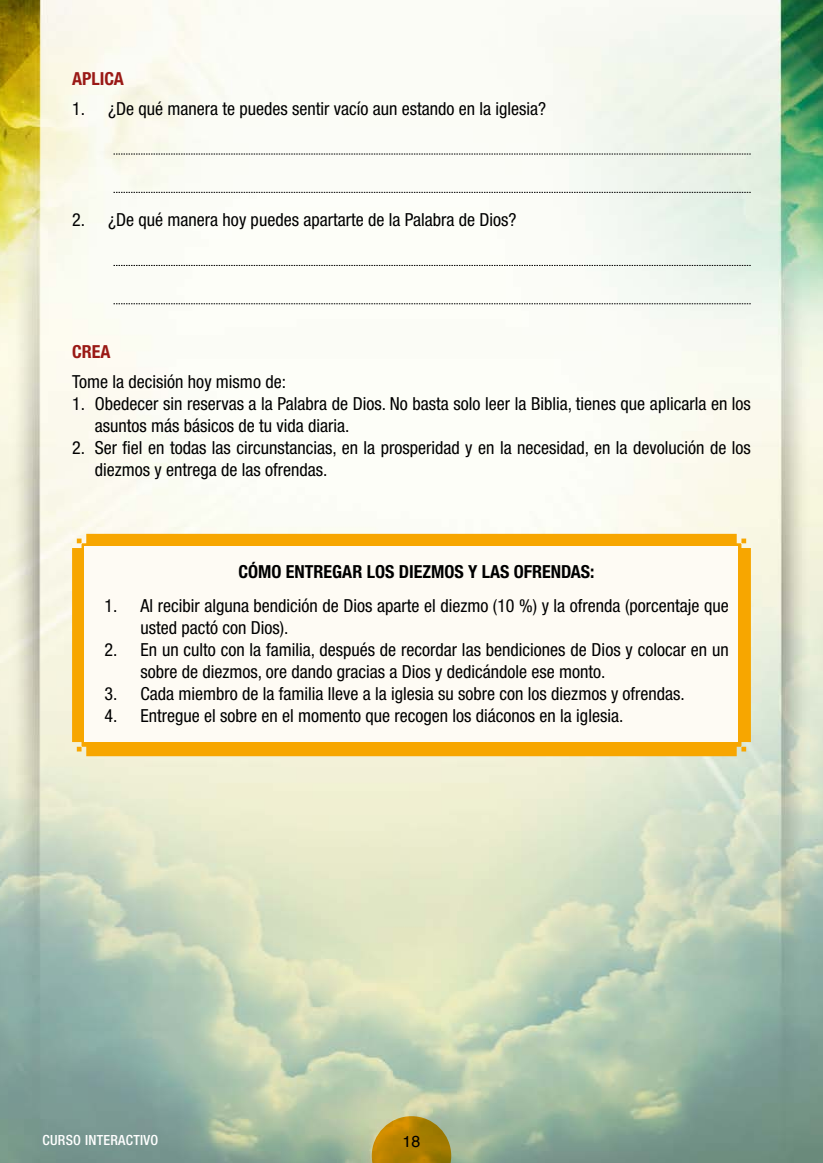
<style>
.page{position:relative;width:823px;height:1163px;background:#fff}
.page>*{position:absolute;margin:0;border:0;box-sizing:border-box;transform-origin:0 0}
.t1{font:condensed 18px/22px "Helvetica Neue LT Std";color:#000}
.t2{font:700 condensed 18px "Helvetica Neue LT Std";color:#000}
.t3{font:700 condensed 18px "Helvetica Neue LT Std";color:#9a1915}
.t4{font:16px "Helvetica";color:#000}
.t5{font:500 condensed 14px "Helvetica Neue LT Std";letter-spacing:.02em;color:#fff}
</style>
<div class="page">
<img style="left:0;top:0;width:822px;height:1162px">
<svg style="left:72px;top:533px;width:678px;height:223px;background:#f7ac12"></svg>
<div style="left:84px;top:546px;width:654px;height:195px;background:#fefbf4"></div>
<svg style="left:113px;top:154px;width:637px;height:1px"></svg>
<svg style="left:113px;top:192px;width:637px;height:1px"></svg>
<svg style="left:113px;top:265px;width:637px;height:1px"></svg>
<svg style="left:113px;top:303px;width:637px;height:1px"></svg>
<svg style="left:371px;top:1115px;width:80px;height:47px;background:#b38f23"></svg>
<p class="t3" style="left:72px;top:68px;width:53px">APLICA</p>
<p class="t1" style="left:72px;top:98px;width:475px">1. ¿De qué manera te puedes sentir vacío aun estando en la iglesia?</p>
<p class="t1" style="left:72px;top:208px;width:446px">2. ¿De qué manera hoy puedes apartarte de la Palabra de Dios?</p>
<p class="t3" style="left:72px;top:340px;width:40px">CREA</p>
<p class="t1" style="left:72px;top:370px;width:215px">Tome la decisión hoy mismo de:</p>
<p class="t1" style="left:95px;top:392px;width:657px;text-indent:-23px">1. Obedecer sin reservas a la Palabra de Dios. No basta solo leer la Biblia, tienes que aplicarla en los asuntos más básicos de tu vida diaria.</p>
<p class="t1" style="left:95px;top:436px;width:657px;text-indent:-23px">2. Ser fiel en todas las circunstancias, en la prosperidad y en la necesidad, en la devolución de los diezmos y entrega de las ofrendas.</p>
<p class="t2" style="left:238px;top:560px;width:357px">CÓMO ENTREGAR LOS DIEZMOS Y LAS OFRENDAS:</p>
<p class="t1" style="left:140px;top:594px;width:589px;text-indent:-36px">1. Al recibir alguna bendición de Dios aparte el diezmo (10 %) y la ofrenda (porcentaje que usted pactó con Dios).</p>
<p class="t1" style="left:140px;top:638px;width:589px;text-indent:-36px">2. En un culto con la familia, después de recordar las bendiciones de Dios y colocar en un sobre de diezmos, ore dando gracias a Dios y dedicándole ese monto.</p>
<p class="t1" style="left:104px;top:682px;width:581px">3. Cada miembro de la familia lleve a la iglesia su sobre con los diezmos y ofrendas.</p>
<p class="t1" style="left:104px;top:704px;width:520px">4. Entregue el sobre en el momento que recogen los diáconos en la iglesia.</p>
<p class="t5" style="left:43px;top:1131px;width:117px">CURSO INTERACTIVO</p>
<p class="t4" style="left:402px;top:1128px;width:19px">18</p>
</div>
